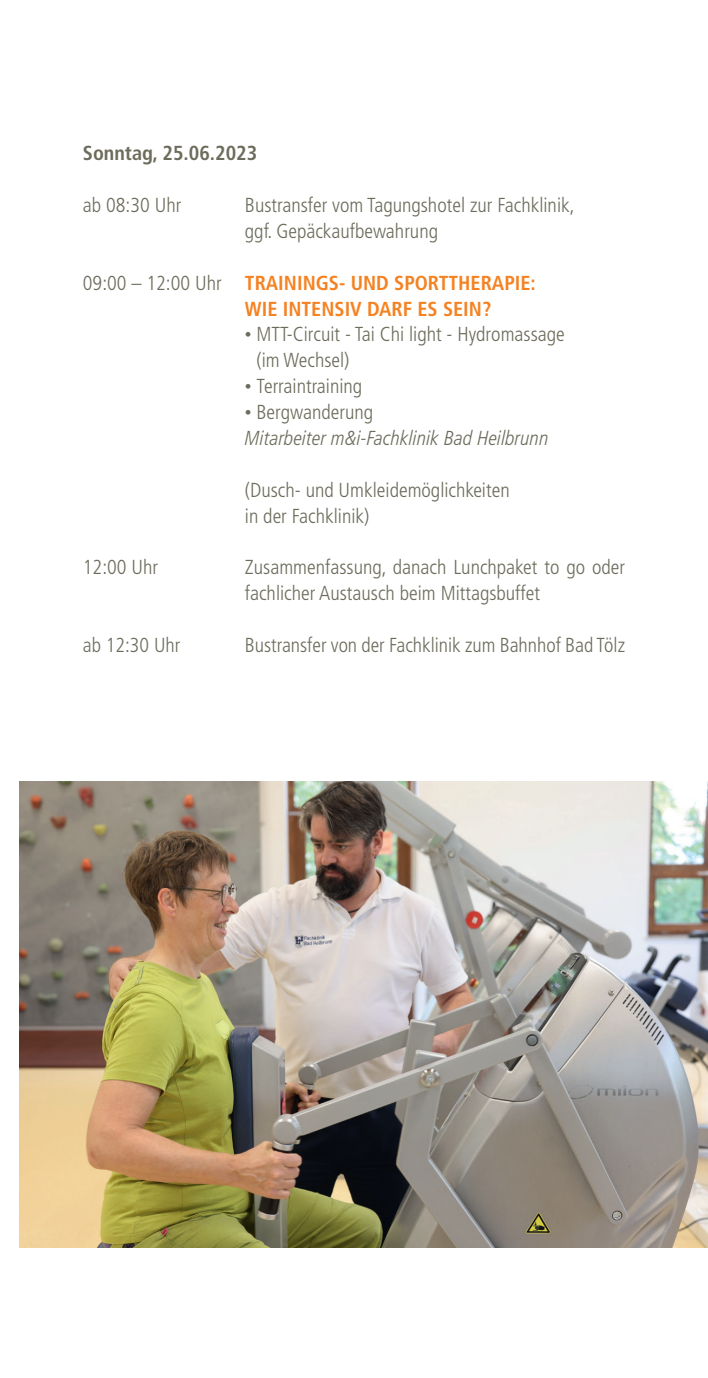
<style>
.page{position:relative;width:708px;height:1378px;background:#fff}
.page>*{position:absolute;margin:0;border:0;box-sizing:border-box;transform-origin:0 0}
.t1{font:300 condensed 20.25px/25.9px "Frutiger LT Pro";color:#6d6c5c}
.t2{font:700 condensed 20.25px/25.9px "Frutiger LT Pro";color:#f58222}
.t3{font:italic 300 condensed 20.25px/25.9px "Frutiger LT Pro";color:#6d6c5c}
.t4{font:700 condensed 20.25px "Frutiger LT Pro";color:#6d6c5c}
.s1{font-weight:300;color:#6d6c5c}
.s2{font-size:13.5px}
.s3{font-style:normal;font-size:13.5px}
.s4{font-style:normal}
</style>
<div class="page">
<img style="left:19px;top:781px;width:689px;height:466px">
<p class="t4" style="left:83px;top:141px;width:176px">Sonntag, 25.06.2023</p>
<p class="t1" style="left:83px;top:192px;width:100px">ab 08:30 Uhr</p>
<p class="t1" style="left:245px;top:192px;width:331px">Bustransfer vom Tagungshotel zur Fachklinik, ggf. Gepäckaufbewahrung</p>
<p class="t2" style="left:245px;top:270px;width:292px;text-indent:-162px"><span class="s1">09:00 – 12:00 Uhr</span> TRAININGS- UND SPORTTHERAPIE:<br>WIE INTENSIV DARF ES SEIN?</p>
<p class="t1" style="left:257px;top:322px;width:310px;text-indent:-12px"><span class="s2">•</span> MTT-Circuit - Tai Chi light - Hydromassage (im Wechsel)</p>
<p class="t1" style="left:245px;top:373px;width:119px"><span class="s2">•</span> Terraintraining</p>
<p class="t3" style="left:245px;top:399px;width:305px"><span class="s3">•</span> <span class="s4">Bergwanderung<br></span>Mitarbeiter m&amp;i-Fachklinik Bad Heilbrunn</p>
<p class="t1" style="left:245px;top:477px;width:266px">(Dusch- und Umkleidemöglichkeiten in der Fachklinik)</p>
<p class="t1" style="left:83px;top:554px;width:77px">12:00 Uhr</p>
<p class="t1" style="left:245px;top:554px;width:382px">Zusammenfassung, danach Lunchpaket to go oder fachlicher Austausch beim Mittagsbuffet</p>
<p class="t1" style="left:83px;top:632px;width:99px">ab 12:30 Uhr</p>
<p class="t1" style="left:245px;top:632px;width:382px">Bustransfer von der Fachklinik zum Bahnhof Bad Tölz</p>
</div>
